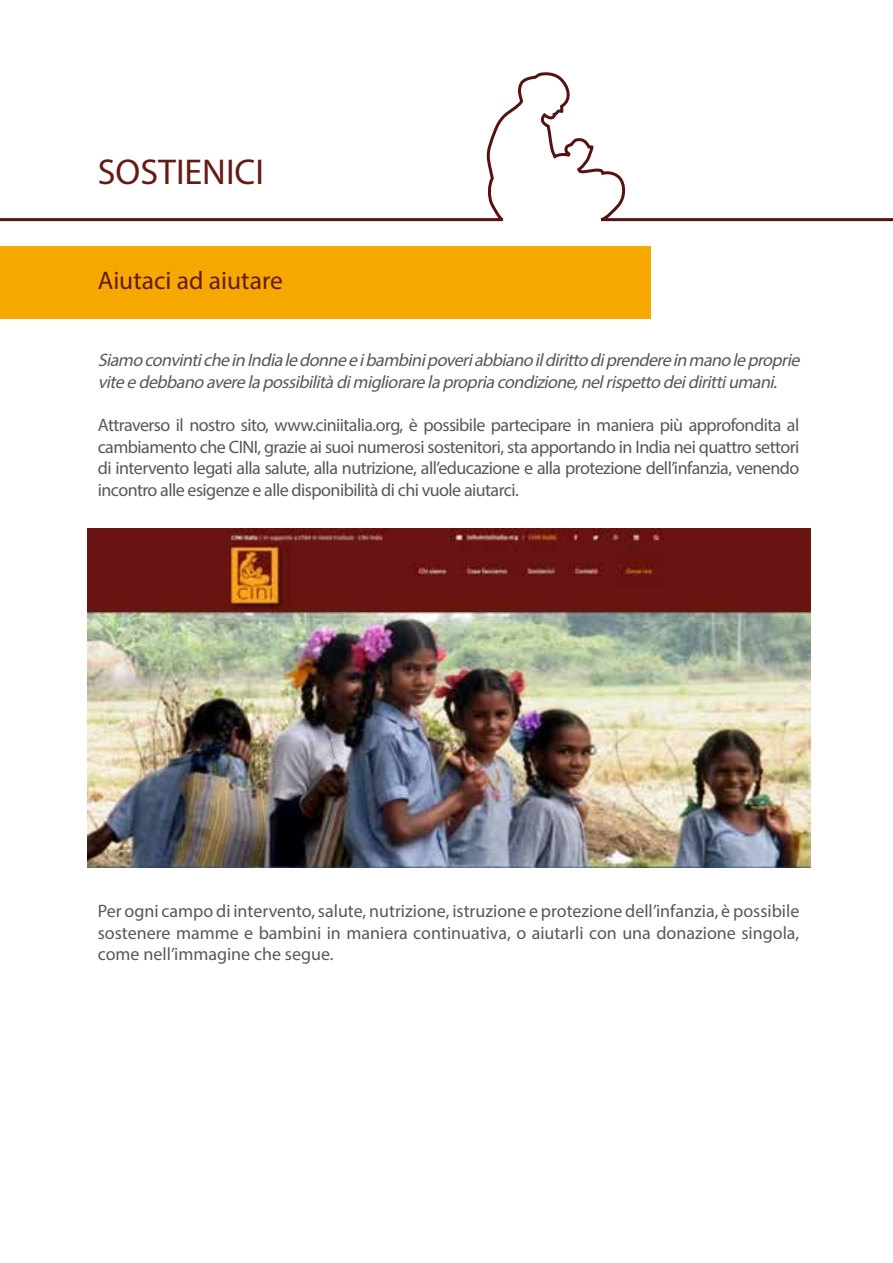
<style>
.page{position:relative;width:893px;height:1263px;background:#fff}
.page>*{position:absolute;margin:0;border:0;box-sizing:border-box;transform-origin:0 0}
.t1{font:36px "Myriad Pro";color:#641b17}
.t2{font:25.5px "Myriad Pro";color:#641b17}
.t3{font:18px/21.6px "Myriad Pro";letter-spacing:-.02em;color:#58585a;text-align:justify}
.t4{font:italic 18px/21.6px "Myriad Pro";color:#58585a}
</style>
<div class="page">
<svg style="left:0;top:72px;width:893px;height:150px"></svg>
<div style="left:0;top:247px;width:651px;height:72px;background:#f7a800"></div>
<img style="left:87px;top:528px;width:723px;height:339px">
<h1 class="t1" style="left:98px;top:150px;width:168px">SOSTIENICI</h1>
<h2 class="t2" style="left:98px;top:265px;width:187px">Aiutaci ad aiutare</h2>
<p class="t4" style="left:98px;top:349px;width:708px">SiamoconvinticheinIndialedonneeibambinipoveriabbianoildirittodiprendereinmanoleproprie viteedebbanoaverelapossibilitàdimigliorarelapropriacondizione,nelrispettodeidirittiumani.</p>
<p class="t3" style="left:98px;top:414px;width:703px">Attraverso il nostro sito, www.ciniitalia.org, è possibile partecipare in maniera più approfondita al cambiamento che CINI, grazie ai suoi numerosi sostenitori, sta apportando in India nei quattro settori di intervento legati alla salute, alla nutrizione, all’educazione e alla protezione dell’infanzia, venendo incontro alle esigenze e alle disponibilità di chi vuole aiutarci.</p>
<p class="t3" style="left:98px;top:900px;width:703px">Per ogni campo di intervento, salute, nutrizione, istruzione e protezione dell’infanzia, è possibile sostenere mamme e bambini in maniera continuativa, o aiutarli con una donazione singola, come nell’immagine che segue.</p>
</div>
